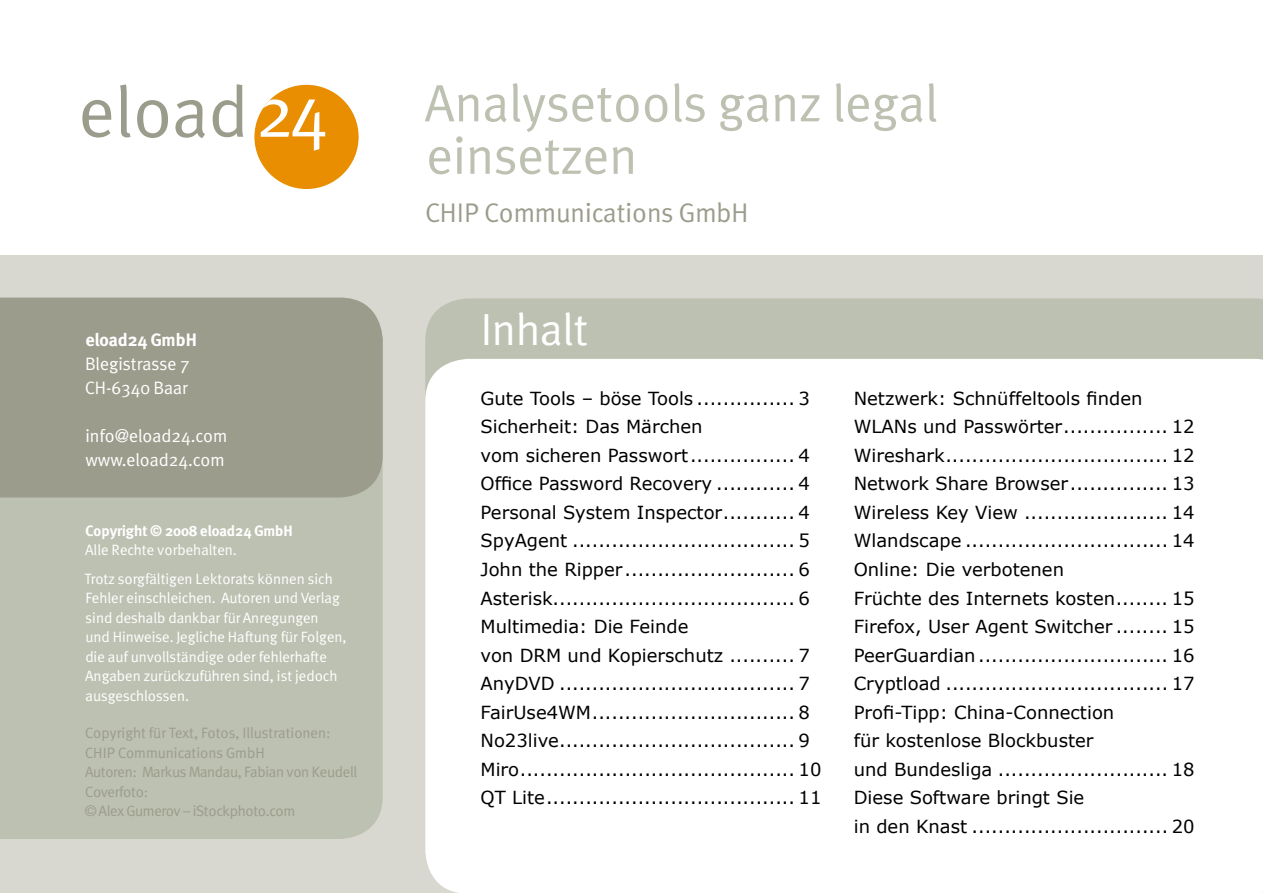
<style>
.page{position:relative;width:1263px;height:893px;background:#fff}
.page>*{position:absolute;margin:0;border:0;box-sizing:border-box;transform-origin:0 0}
.t1{font:72px "Meta";color:#9c9c8c}
.t2{font:52.5px/52.5px "Meta";color:#bdc1b1}
.eload_Überschrift_I{font:45px "Meta";color:#fff}
.t3{font:27px "Meta";color:#9c9c8c}
.eload_Inhaltsverzei{font:18px/28.5px "Verdana";color:#000}
.t4{font:18px "Meta";color:#fff}
.t5{font:700 18px "Meta";color:#fff}
.t6{font:15px/19.5px "Meta";color:#fff}
.t7{font:15px "Meta";letter-spacing:-.02em;color:#9c9c8c}
.t8{font:15px "Meta";color:#9c9c8c}
.t9{font:700 15px "Meta";color:#fff}
.s1{color:#fff}
</style>
<div class="page">
<div style="left:254px;top:85px;width:105px;height:104px;background:#e88e00;border-radius:50%"></div>
<div style="left:0;top:255px;width:1263px;height:638px;background:#d8d8d0"></div>
<div style="left:0;top:497px;width:383px;height:342px;background:#bdc1b1"></div>
<div style="left:425px;top:298px;width:838px;height:61px;background:#bdc1b1"></div>
<div style="left:0;top:298px;width:383px;height:199px;background:#9c9c8c"></div>
<div style="left:425px;top:359px;width:838px;height:534px;background:#fff"></div>
<h1 class="t1" style="left:79px;top:70px;width:251px">eload<span class="s1">24</span></h1>
<p class="t5" style="left:86px;top:329px;width:113px">eload24 GmbH</p>
<p class="t4" style="left:85px;top:353px;width:106px">Blegistrasse 7</p>
<p class="t4" style="left:85px;top:377px;width:104px">CH-6340 Baar</p>
<p class="t4" style="left:86px;top:425px;width:143px">info@eload24.com</p>
<p class="t4" style="left:85px;top:449px;width:141px">www.eload24.com</p>
<p class="t9" style="left:86px;top:522px;width:209px">Copyright © 2008 eload24 GmbH</p>
<p class="t6" style="left:85px;top:540px;width:153px">Alle Rechte vorbehalten.</p>
<p class="t6" style="left:84px;top:569px;width:264px">Trotz sorgfältigen Lektorats können sich Fehler einschleichen. Autoren und Verlag sind deshalb dankbar für Anregungen<br>und Hinweise. Jegliche Haftung für Folgen, die auf unvollständige oder fehlerhafte Angaben zurückzuführen sind, ist jedoch ausgeschlossen.</p>
<p class="t8" style="left:85px;top:724px;width:247px">Copyright für Text, Fotos, Illustrationen:</p>
<p class="t8" style="left:85px;top:744px;width:181px">CHIP Communications GmbH</p>
<p class="t7" style="left:85px;top:763px;width:274px">Autoren: Markus Mandau, Fabian von Keudell</p>
<p class="t7" style="left:85px;top:783px;width:64px">Coverfoto:</p>
<p class="t7" style="left:85px;top:802px;width:212px">© Alex Gumerov – iStockphoto.com</p>
<h2 class="t2" style="left:425px;top:76px;width:515px">Analysetools ganz legal einsetzen</h2>
<h3 class="t3" style="left:425px;top:197px;width:325px">CHIP Communications GmbH</h3>
<p class="eload_Überschrift_I" style="left:480px;top:303px;width:109px">Inhalt</p>
<p class="eload_Inhaltsverzei" style="left:480px;top:384px;width:331px">Gute Tools – böse Tools ............... 3</p>
<p class="eload_Inhaltsverzei" style="left:480px;top:412px;width:224px">Sicherheit: Das Märchen</p>
<p class="eload_Inhaltsverzei" style="left:480px;top:441px;width:331px">vom sicheren Passwort................ 4</p>
<p class="eload_Inhaltsverzei" style="left:480px;top:469px;width:331px">Office Password Recovery ............ 4</p>
<p class="eload_Inhaltsverzei" style="left:480px;top:498px;width:331px">Personal System Inspector........... 4</p>
<p class="eload_Inhaltsverzei" style="left:480px;top:526px;width:331px">SpyAgent .................................. 5</p>
<p class="eload_Inhaltsverzei" style="left:480px;top:555px;width:331px">John the Ripper .......................... 6</p>
<p class="eload_Inhaltsverzei" style="left:480px;top:583px;width:331px">Asterisk..................................... 6</p>
<p class="eload_Inhaltsverzei" style="left:480px;top:612px;width:209px">Multimedia: Die Feinde</p>
<p class="eload_Inhaltsverzei" style="left:480px;top:640px;width:331px">von DRM und Kopierschutz .......... 7</p>
<p class="eload_Inhaltsverzei" style="left:480px;top:669px;width:331px">AnyDVD .................................... 7</p>
<p class="eload_Inhaltsverzei" style="left:480px;top:697px;width:331px">FairUse4WM............................... 8</p>
<p class="eload_Inhaltsverzei" style="left:480px;top:726px;width:331px">No23live.................................... 9</p>
<p class="eload_Inhaltsverzei" style="left:480px;top:754px;width:342px">Miro.......................................... 10</p>
<p class="eload_Inhaltsverzei" style="left:480px;top:783px;width:342px">QT Lite...................................... 11</p>
<p class="eload_Inhaltsverzei" style="left:854px;top:384px;width:342px">Netzwerk: Schnüffeltools finden<br>WLANs und Passwörter................ 12</p>
<p class="eload_Inhaltsverzei" style="left:854px;top:441px;width:342px">Wireshark.................................. 12</p>
<p class="eload_Inhaltsverzei" style="left:854px;top:469px;width:342px">Network Share Browser............... 13</p>
<p class="eload_Inhaltsverzei" style="left:854px;top:498px;width:342px">Wireless Key View ...................... 14</p>
<p class="eload_Inhaltsverzei" style="left:854px;top:526px;width:342px">Wlandscape ............................... 14</p>
<p class="eload_Inhaltsverzei" style="left:854px;top:555px;width:212px">Online: Die verbotenen</p>
<p class="eload_Inhaltsverzei" style="left:854px;top:583px;width:342px">Früchte des Internets kosten........ 15</p>
<p class="eload_Inhaltsverzei" style="left:854px;top:612px;width:342px">Firefox, User Agent Switcher ........ 15</p>
<p class="eload_Inhaltsverzei" style="left:854px;top:640px;width:342px">PeerGuardian............................. 16</p>
<p class="eload_Inhaltsverzei" style="left:854px;top:669px;width:342px">Cryptload .................................. 17</p>
<p class="eload_Inhaltsverzei" style="left:854px;top:697px;width:262px">Profi-Tipp: China-Connection</p>
<p class="eload_Inhaltsverzei" style="left:854px;top:726px;width:241px">für kostenlose Blockbuster</p>
<p class="eload_Inhaltsverzei" style="left:854px;top:754px;width:342px">und Bundesliga .......................... 18</p>
<p class="eload_Inhaltsverzei" style="left:854px;top:783px;width:232px">Diese Software bringt Sie</p>
<p class="eload_Inhaltsverzei" style="left:854px;top:811px;width:342px">in den Knast .............................. 20</p>
</div>
